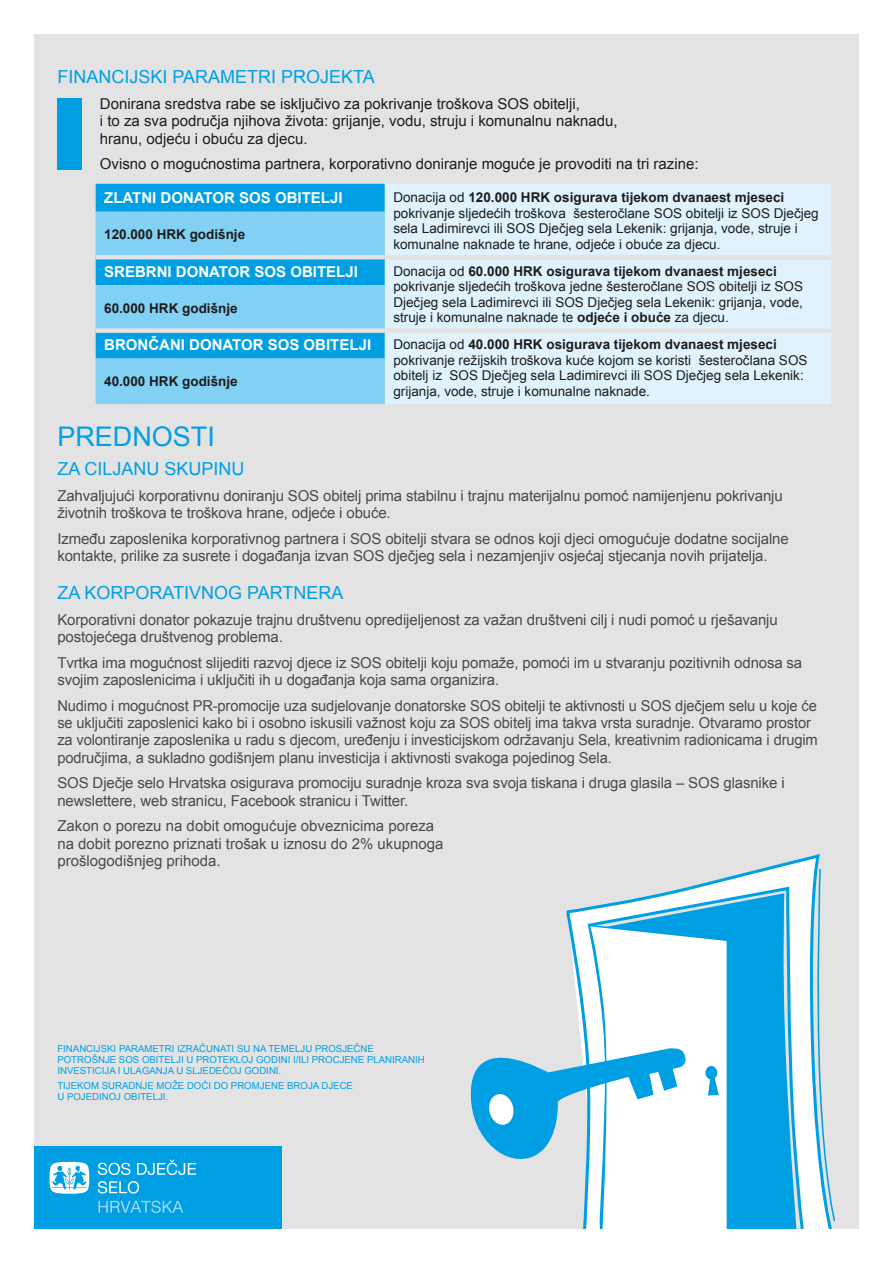
<style>
.page{position:relative;width:893px;height:1263px;background:#fff}
.page>*{position:absolute;margin:0;border:0;box-sizing:border-box;transform-origin:0 0}
.t1{font:27px "Arial";color:#009fe3}
.t2{font:18px "Arial";color:#009fe3}
.t3{font:15px/17.2px "Arial";letter-spacing:-.01em;color:#4a4a49}
.t4{font:15px/17.2px "Arial";color:#1d1d1b}
.t5{font:700 15px "Arial";color:#fff}
.t6{font:13.5px/15.5px "Arial";color:#1d1d1b}
.t7{font:700 13.5px "Arial";color:#1d1d1b}
.t8{font:9.6px/15px "Arial";color:#009fe3}
.s1{font-weight:700}
</style>
<div class="page">
<div style="left:34px;top:34px;width:825px;height:1195px;background:#e3e3e3"></div>
<div style="left:34px;top:1146px;width:248px;height:83px;background:#009fe3"></div>
<svg style="left:50px;top:1162px;width:39px;height:32px"></svg>
<svg style="left:98px;top:1160px;width:98px;height:15px"></svg>
<svg style="left:98px;top:1181px;width:41px;height:12px"></svg>
<svg style="left:98px;top:1200px;width:85px;height:13px"></svg>
<svg style="left:570px;top:856px;width:262px;height:373px;fill:#009fe3"></svg>
<svg style="left:816px;top:868px;width:20px;height:354px"></svg>
<svg style="left:470px;top:910px;width:259px;height:319px"></svg>
<div style="left:96px;top:184px;width:289px;height:28px;background:#009fe3"></div>
<div style="left:385px;top:184px;width:446px;height:220px;background:#dff2fd"></div>
<svg style="left:96px;top:212px;width:289px;height:192px;background:#5fc2ef"></svg>
<hr style="left:96px;top:255px;width:289px;height:4px;background:#e3e3e3">
<hr style="left:385px;top:255px;width:446px;height:4px;background:#e3e3e3">
<div style="left:96px;top:328px;width:289px;height:5px;background:#e3e3e3"></div>
<div style="left:385px;top:328px;width:446px;height:5px;background:#e3e3e3"></div>
<div style="left:57px;top:98px;width:25px;height:72px;background:#009fe3"></div>
<p class="t2" style="left:57px;top:65px;width:237px">Financ ijski parametri pro</p>
<p class="t2" style="left:320px;top:65px;width:56px">jekta</p>
<p class="t4" style="left:100px;top:95px;width:519px">Donirana sredstva rabe se isključivo za pokrivanje troškova SOS obitelji,<br>i to za sva područja njihova života: grijanje, vodu, struju i komunalnu naknadu, hranu, odjeću i obuću za djecu.</p>
<p class="t4" style="left:100px;top:156px;width:600px">Ovisno o mogućnostima partnera, korporativno doniranje moguće je provoditi na tri razine:</p>
<p class="t5" style="left:104px;top:188px;width:19px">ZLATNI</p>
<p class="t5" style="left:161px;top:188px;width:124px">donator SOS OBITELJI</p>
<p class="t6" style="left:393px;top:190px;width:427px">Donacija od <span class="s1">120.000 HRK osigurava tijekom dvanaest mjeseci </span>pokrivanje sljedećih troškova šesteročlane SOS obitelji iz SOS Dječjeg sela Ladimirevci ili SOS Dječjeg sela Lekenik: grijanja, vode, struje i komunalne naknade te hrane, odjeće i obuće za djecu.</p>
<p class="t7" style="left:104px;top:226px;width:143px">120.000 HRK godišnje</p>
<p class="t5" style="left:104px;top:261px;width:21px">SREBRNI</p>
<p class="t5" style="left:176px;top:261px;width:124px">donator SOS OBITELJI</p>
<p class="t6" style="left:393px;top:263px;width:411px">Donacija od <span class="s1">60.000 HRK osigurava tijekom dvanaest mjeseci </span>pokrivanje sljedećih troškova jedne šesteročlane SOS obitelji iz SOS Dječjeg sela Ladimirevci ili SOS Dječjeg sela Lekenik: grijanja, vode, struje i komunalne naknade te <span class="s1">odjeće i obuće</span> za djecu.</p>
<p class="t7" style="left:104px;top:299px;width:135px">60.000 HRK godišnje</p>
<p class="t5" style="left:104px;top:335px;width:209px">BRONČANI donator SOS OBITELJI</p>
<p class="t6" style="left:393px;top:337px;width:416px">Donacija od <span class="s1">40.000 HRK osigurava tijekom dvanaest mjeseci </span>pokrivanje režijskih troškova kuće kojom se koristi šesteročlana SOS obitelj iz SOS Dječjeg sela Ladimirevci ili SOS Dječjeg sela Lekenik: grijanja, vode, struje i komunalne naknade.</p>
<p class="t7" style="left:104px;top:373px;width:135px">40.000 HRK godišnje</p>
<h1 class="t1" style="left:57px;top:419px;width:75px">Prednost</h1>
<h1 class="t1" style="left:207px;top:419px;width:9px">i</h1>
<p class="t2" style="left:57px;top:457px;width:120px">Za c iljanu skup</p>
<p class="t2" style="left:213px;top:457px;width:18px">inu</p>
<p class="t3" style="left:57px;top:487px;width:727px">Zahvaljujući korporativnu doniranju SOS obitelj prima stabilnu i trajnu materijalnu pomoć namijenjenu pokrivanju životnih troškova te troškova hrane, odjeće i obuće.</p>
<p class="t3" style="left:57px;top:530px;width:733px">I zmeđu zaposlenika korporativnog partnera i SOS obitelji stvara se odnos koji djeci omogućuje dodatne socijalne kontakte, prilike za susrete i događanja izvan SOS dječjeg sela i nezamjenjiv osjećaj stjecanja novih prijatelja.</p>
<p class="t2" style="left:57px;top:581px;width:41px">Za korpor</p>
<p class="t2" style="left:162px;top:581px;width:120px">ativnog partn</p>
<p class="t2" style="left:306px;top:581px;width:39px">era</p>
<p class="t3" style="left:57px;top:611px;width:722px">Korporativni donator pokazuje trajnu društvenu opredijeljenost za važan društveni cilj i nudi pomoć u rješavanju postojećega društvenog problema.</p>
<p class="t3" style="left:57px;top:654px;width:746px">Tvrtka ima mogućnost slijediti razvoj djece iz SOS obitelji koju pomaže, pomoći im u stvaranju pozitivnih odnosa sa svojim zaposlenicima i uključiti ih u događanja koja sama organizira.</p>
<p class="t3" style="left:57px;top:697px;width:762px">Nudimo i mogućnost PR-promocije uza sudjelovanje donatorske SOS obitelji te aktivnosti u SOS dječjem selu u koje će se uključiti zaposlenici kako bi i osobno iskusili važnost koju za SOS obitelj ima takva vrsta suradnje. Otvaramo prostor za volontiranje zaposlenika u radu s djecom, uređenju i investicijskom održavanju Sela, kreativnim radionicama i drugim područjima, a sukladno godišnjem planu investicija i aktivnosti svakoga pojedinog Sela.</p>
<p class="t3" style="left:57px;top:775px;width:729px">SOS Dječje selo Hrvatska osigurava promociju suradnje kroza sva svoja tiskana i druga glasila – SOS glasnike i newslettere, web stranicu, Facebook stranicu i Twitter.</p>
<p class="t3" style="left:57px;top:818px;width:388px">Zakon o porezu na dobit omogućuje obveznicima poreza na dobit porezno priznati trošak u iznosu do 2% ukupnoga prošlogodišnjeg prihoda.</p>
<p class="t8" style="left:57px;top:1041px;width:266px">Financijski parametri izračunati su na temelju pros</p>
<p class="t8" style="left:342px;top:1041px;width:33px">ječne</p>
<p class="t8" style="left:57px;top:1052px;width:8px">potro</p>
<p class="t8" style="left:92px;top:1052px;width:112px">šnje SOS obitelji u prot</p>
<p class="t8" style="left:223px;top:1052px;width:14px">eklo</p>
<p class="t8" style="left:249px;top:1052px;width:71px">j godin i i/ili proc</p>
<p class="t8" style="left:340px;top:1052px;width:85px">jene planiranih</p>
<p class="t8" style="left:57px;top:1063px;width:225px">investicija i ulaganja u sljedećoj god in i.<br>Tijekom sur</p>
<p class="t8" style="left:122px;top:1078px;width:117px">adnje može doći do pro</p>
<p class="t8" style="left:252px;top:1078px;width:103px">mjen e broja djece</p>
<p class="t8" style="left:57px;top:1089px;width:112px">u pojedinoj obitelji.</p>
</div>
